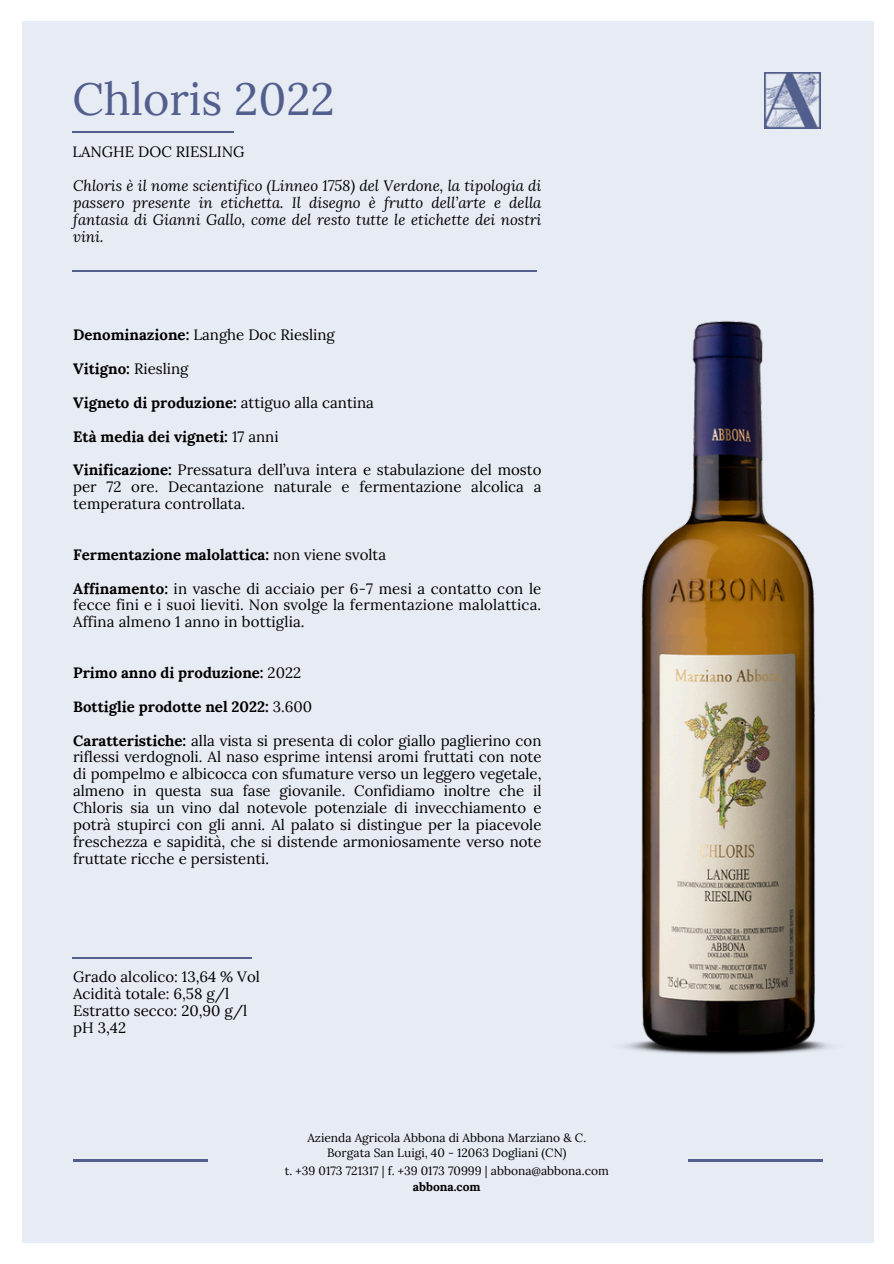
<style>
.page{position:relative;width:894px;height:1264px;background:#fff}
.page>*{position:absolute;margin:0;border:0;box-sizing:border-box;transform-origin:0 0}
.t1{font:45px "Lora";color:#525f8d}
.t2{font:15px/16.8px "Lora";color:#000;text-align:justify}
.t3{font:italic 15px/16.8px "Lora";color:#000;text-align:justify}
.t4{font:700 15px "Lora";color:#000}
.t5{font:12px/15.8px "Lora";color:#000;text-align:center}
.t6{font:700 12px "Lora";color:#000}
.s1{font-weight:700}
.s2{font-weight:400}
</style>
<div class="page">
<div style="left:23px;top:21px;width:850px;height:1221px;background:#e7ebf4"></div>
<hr style="left:74px;top:1159px;width:134px;height:2px;background:#525f8d">
<hr style="left:688px;top:1159px;width:134px;height:2px;background:#525f8d">
<img style="left:764px;top:73px;width:56px;height:56px">
<hr style="left:72px;top:270px;width:464px;height:1px;background:#525f8d">
<hr style="left:72px;top:956px;width:180px;height:2px;background:#525f8d">
<hr style="left:72px;top:131px;width:161px;height:2px;background:#525f8d">
<img style="left:624px;top:321px;width:206px;height:734px">
<h3 class="t1" style="left:72px;top:70px;width:264px">Chloris 2022</h3>
<h3 class="t2" style="left:72px;top:143px;width:174px">LANGHE DOC RIESLING</h3>
<h3 class="t3" style="left:73px;top:177px;width:469px">Chloris è il nome scientifico (Linneo 1758) del Verdone, la tipologia di passero presente in etichetta. Il disegno è frutto dell’arte e della fantasia di Gianni Gallo, come del resto tutte le etichette dei nostri vini.</h3>
<h3 class="t2" style="left:73px;top:326px;width:263px"><span class="s1">Denominazione:</span> Langhe Doc Riesling</h3>
<h3 class="t4" style="left:73px;top:359px;width:117px">Vitigno: <span class="s2">Riesling</span></h3>
<h3 class="t4" style="left:73px;top:393px;width:302px">Vigneto di produzione: <span class="s2">attiguo alla cantina</span></h3>
<h3 class="t4" style="left:73px;top:426px;width:207px">Età media dei vigneti: <span class="s2">17 anni</span></h3>
<h3 class="t2" style="left:73px;top:461px;width:469px"><span class="s1">Vinificazione:</span> Pressatura dell’uva intera e stabulazione del mosto per 72 ore. Decantazione naturale e fermentazione alcolica a temperatura controllata.</h3>
<h3 class="t4" style="left:73px;top:544px;width:314px">Fermentazione malolattica: <span class="s2">non viene svolta</span></h3>
<p class="t2" style="left:73px;top:579px;width:469px"><span class="s1">Affinamento:</span> in vasche di acciaio per 6-7 mesi a contatto con le fecce fini e i suoi lieviti. Non svolge la fermentazione malolattica.<br>Affina almeno 1 anno in bottiglia.</p>
<p class="t4" style="left:73px;top:663px;width:229px">Primo anno di produzione: <span class="s2">2022</span></p>
<p class="t4" style="left:73px;top:696px;width:240px">Bottiglie prodotte nel 2022: <span class="s2">3.600</span></p>
<p class="t2" style="left:73px;top:731px;width:469px"><span class="s1">Caratteristiche:</span> alla vista si presenta di color giallo paglierino con riflessi verdognoli. Al naso esprime intensi aromi fruttati con note di pompelmo e albicocca con sfumature verso un leggero vegetale, almeno in questa sua fase giovanile. Confidiamo inoltre che il Chloris sia un vino dal notevole potenziale di invecchiamento e potrà stupirci con gli anni. Al palato si distingue per la piacevole freschezza e sapidità, che si distende armoniosamente verso note fruttate ricche e persistenti.</p>
<h4 class="t2" style="left:73px;top:968px;width:188px;text-align:left">Grado alcolico: 13,64 % Vol<br>Acidità totale: 6,58 g/l<br>Estratto secco: 20,90 g/l pH 3,42</h4>
<h3 class="t5" style="left:307px;top:1129px;width:280px">Azienda Agricola Abbona di Abbona Marziano &amp; C.<br>Borgata San Luigi, 40 - 12063 Dogliani (CN)</h3>
<h3 class="t5" style="left:285px;top:1162px;width:325px">t. +39 0173 721317 | f. +39 0173 70999 | abbona@abbona.com</h3>
<h3 class="t6" style="left:413px;top:1178px;width:69px">abbona.com</h3>
</div>
